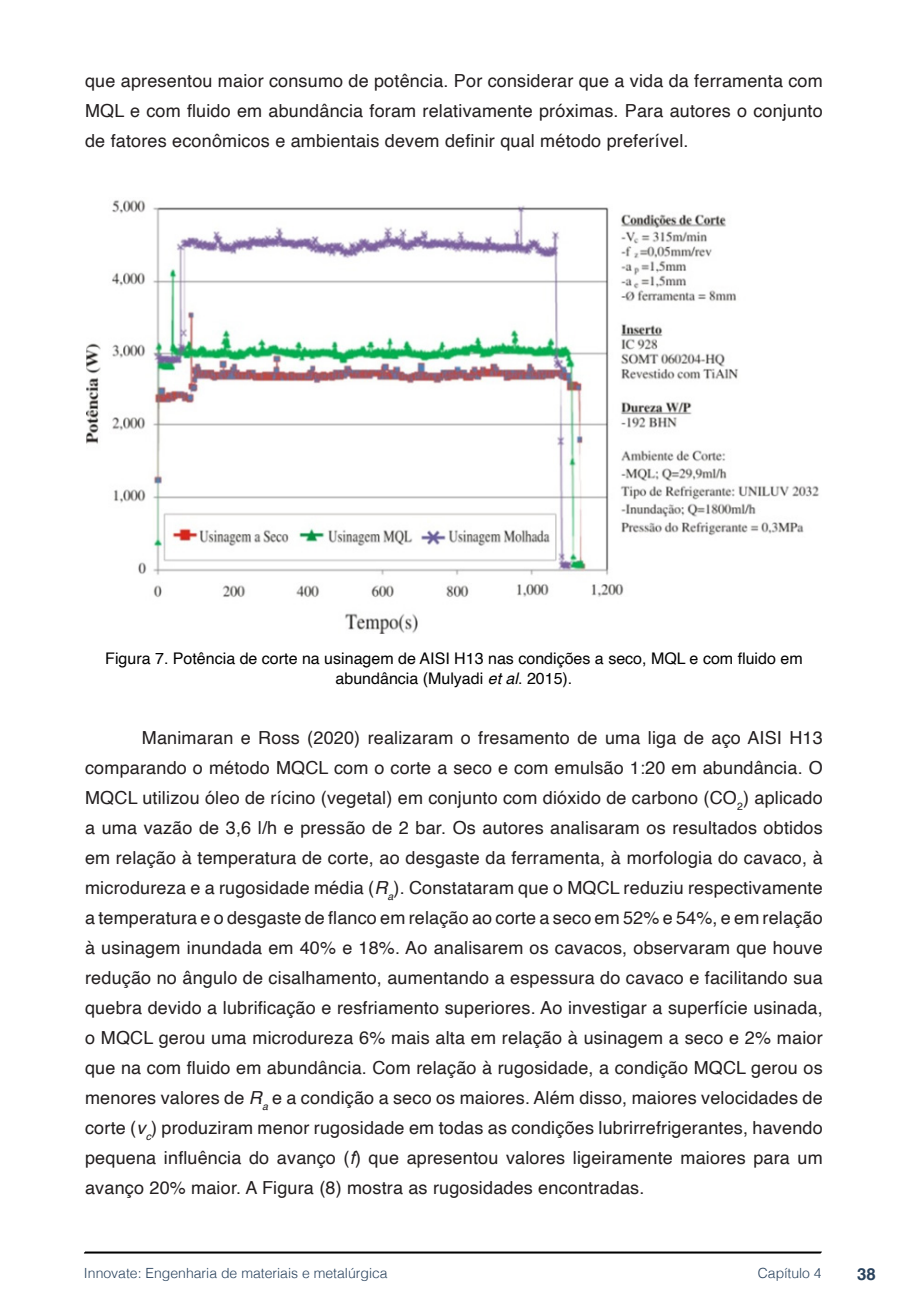
<style>
.page{position:relative;width:908px;height:1304px;background:#fff}
.page>*{position:absolute;margin:0;border:0;box-sizing:border-box;transform-origin:0 0}
.txt{font:18px/30px "Helvetica";letter-spacing:.01em;color:#231f20;text-align:justify}
.t1{font:700 16.8px "Helvetica";color:#2a435e}
.imagens_graf_tab{font:16px/19.2px "Helvetica";color:#000;text-align:center}
.t2{font:300 14px "Helvetica";color:#2a435e}
.s1{font-style:italic}
</style>
<div class="page">
<svg style="left:84px;top:1251px;width:737px;height:3px;background:#515151"></svg>
<img style="left:86px;top:200px;width:733px;height:434px">
<p class="txt" style="left:85px;top:66px;width:738px">que apresentou maior consumo de potência. Por considerar que a vida da ferramenta com MQL e com fluido em abundância foram relativamente próximas. Para autores o conjunto de fatores econômicos e ambientais devem definir qual método preferível.</p>
<p class="imagens_graf_tab" style="left:105px;top:650px;width:698px">Figura 7. Potência de corte na usinagem de AISI H13 nas condições a seco, MQL e com fluido em abundância (Mulyadi <span class="s1">et al</span>. 2015).</p>
<p class="txt" style="left:85px;top:723px;width:738px;text-indent:57px">Manimaran e Ross (2020) realizaram o fresamento de uma liga de aço AISI H13 comparando o método MQCL com o corte a seco e com emulsão 1:20 em abundância. O MQCL utilizou óleo de rícino (vegetal) em conjunto com dióxido de carbono (CO<sub>2</sub>) aplicado a uma vazão de 3,6 l/h e pressão de 2 bar. Os autores analisaram os resultados obtidos em relação à temperatura de corte, ao desgaste da ferramenta, à morfologia do cavaco, à microdureza e a rugosidade média (<span class="s1">R</span><sub>a</sub>). Constataram que o MQCL reduziu respectivamente a temperatura e o desgaste de flanco em relação ao corte a seco em 52% e 54%, e em relação à usinagem inundada em 40% e 18%. Ao analisarem os cavacos, observaram que houve redução no ângulo de cisalhamento, aumentando a espessura do cavaco e facilitando sua quebra devido a lubrificação e resfriamento superiores. Ao investigar a superfície usinada, o MQCL gerou uma microdureza 6% mais alta em relação à usinagem a seco e 2% maior que na com fluido em abundância. Com relação à rugosidade, a condição MQCL gerou os menores valores de <span class="s1">R</span><sub>a</sub> e a condição a seco os maiores. Além disso, maiores velocidades de corte (<span class="s1">v</span><sub>c</sub>) produziram menor rugosidade em todas as condições lubrirrefrigerantes, havendo pequena influência do avanço (<span class="s1">f</span>) que apresentou valores ligeiramente maiores para um avanço 20% maior. A Figura (8) mostra as rugosidades encontradas.</p>
<p class="t2" style="left:84px;top:1261px;width:305px">Innovate: Engenharia de materiais e metalúrgica</p>
<p class="t2" style="left:757px;top:1261px;width:65px">Capítulo 4</p>
<p class="t1" style="left:856px;top:1264px;width:20px">38</p>
</div>
